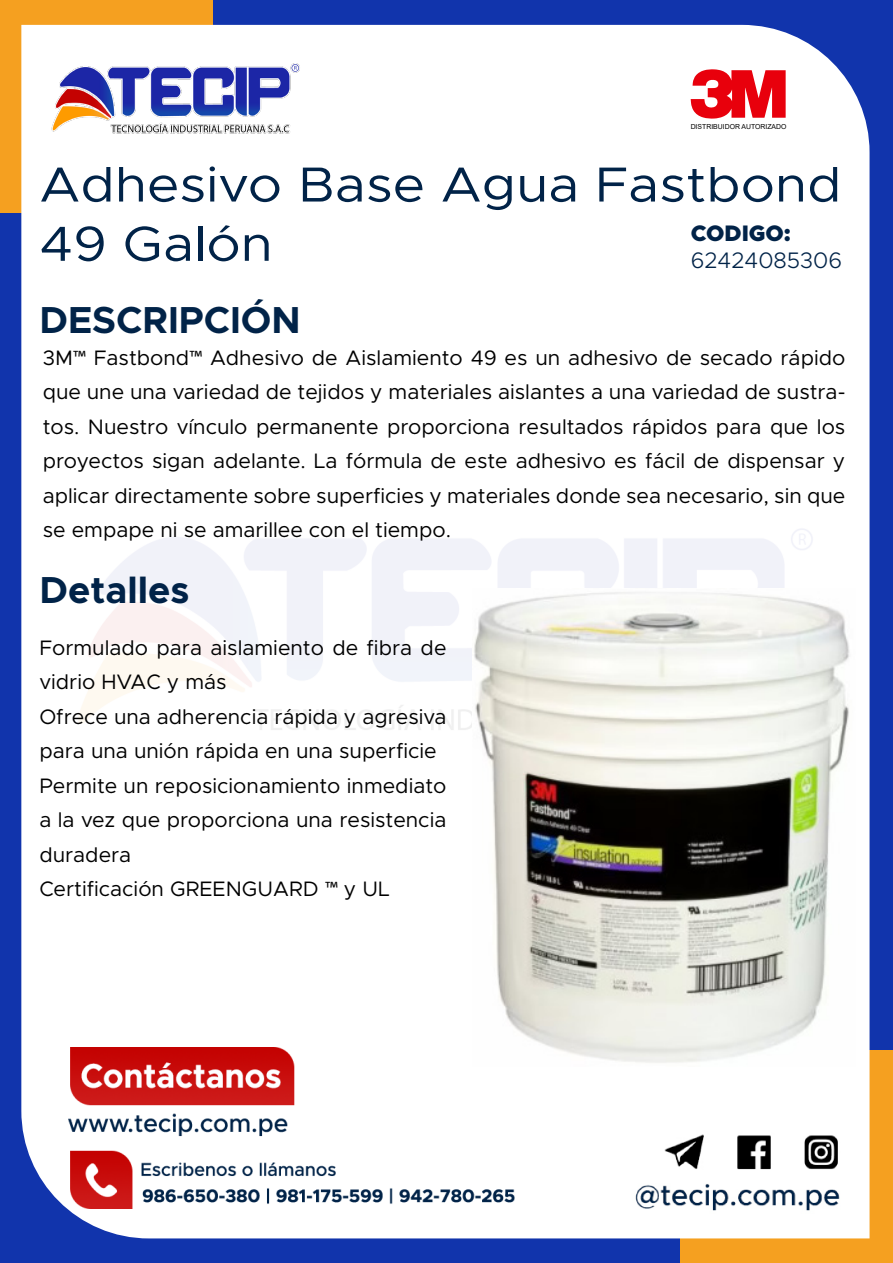
<style>
.page{position:relative;width:893px;height:1263px;background:#1134ac}
.page>*{position:absolute;margin:0;border:0;box-sizing:border-box;transform-origin:0 0}
.t1{font:49.35px/59.2px "Metropolis";color:#012348;scale:1.1 1}
.t2{font:700 37.8px "Metropolis";color:#012348}
.t3{font:300 22.5px "Metropolis";color:#012348}
.t4{font:900 22.5px "Metropolis";color:#012348}
.t5{font:21px/34.5px "Metropolis";color:#000;text-align:justify}
.t6{font:6.9px "Arial";color:#000}
.s1{font-family:"Myriad Pro"}
</style>
<div class="page">
<div style="left:0;top:0;width:212px;height:212px;background:#f5a020"></div>
<div style="left:681px;top:1051px;width:212px;height:212px;background:#f5a020"></div>
<div style="left:21px;top:25px;width:848px;height:1213px;background:#fff"></div>
<img style="left:70px;top:525px;width:749px;height:213px">
<img style="left:51px;top:64px;width:250px;height:71px">
<svg style="left:691px;top:69px;width:95px;height:50px;background:#ee454e"></svg>
<img style="left:631px;top:1130px;width:214px;height:83px">
<img style="left:68px;top:1047px;width:446px;height:161px">
<img style="left:473px;top:588px;width:382px;height:479px">
<p class="t6" style="left:691px;top:122px;width:97px">DISTRIBUIDOR AUTORIZADO</p>
<h1 class="t1" style="left:39px;top:155px;width:731px">Adhesivo Base Agua Fastbond<br>49 Galón</h1>
<h2 class="t2" style="left:39px;top:296px;width:263px">DESCRIPCIÓN</h2>
<p class="t4" style="left:691px;top:218px;width:102px">CODIGO:</p>
<p class="t3" style="left:691px;top:246px;width:153px">62424085306</p>
<p class="t5" style="left:43px;top:340px;width:804px">3M<span class="s1">™</span> Fastbond<span class="s1">™</span> Adhesivo de Aislamiento 49 es un adhesivo de secado rápido que une una variedad de tejidos y materiales aislantes a una variedad de sustra&shy;tos. Nuestro vínculo permanente proporciona resultados rápidos para que los proyectos sigan adelante. La fórmula de este adhesivo es fácil de dispensar y aplicar directamente sobre superficies y materiales donde sea necesario, sin que se empape ni se amarillee con el tiempo.</p>
<h2 class="t2" style="left:39px;top:566px;width:151px">Detalles</h2>
<p class="t5" style="left:39px;top:630px;width:409px;text-align:left">Formulado para aislamiento de fibra de vidrio HVAC y más<br>Ofrece una adherencia rápida y agresiva para una unión rápida en una superficie<br>Permite un reposicionamiento inmediato a la vez que proporciona una resistencia duradera<br>Certificación GREENGUARD <span class="s1">™</span> y UL</p>
</div>
